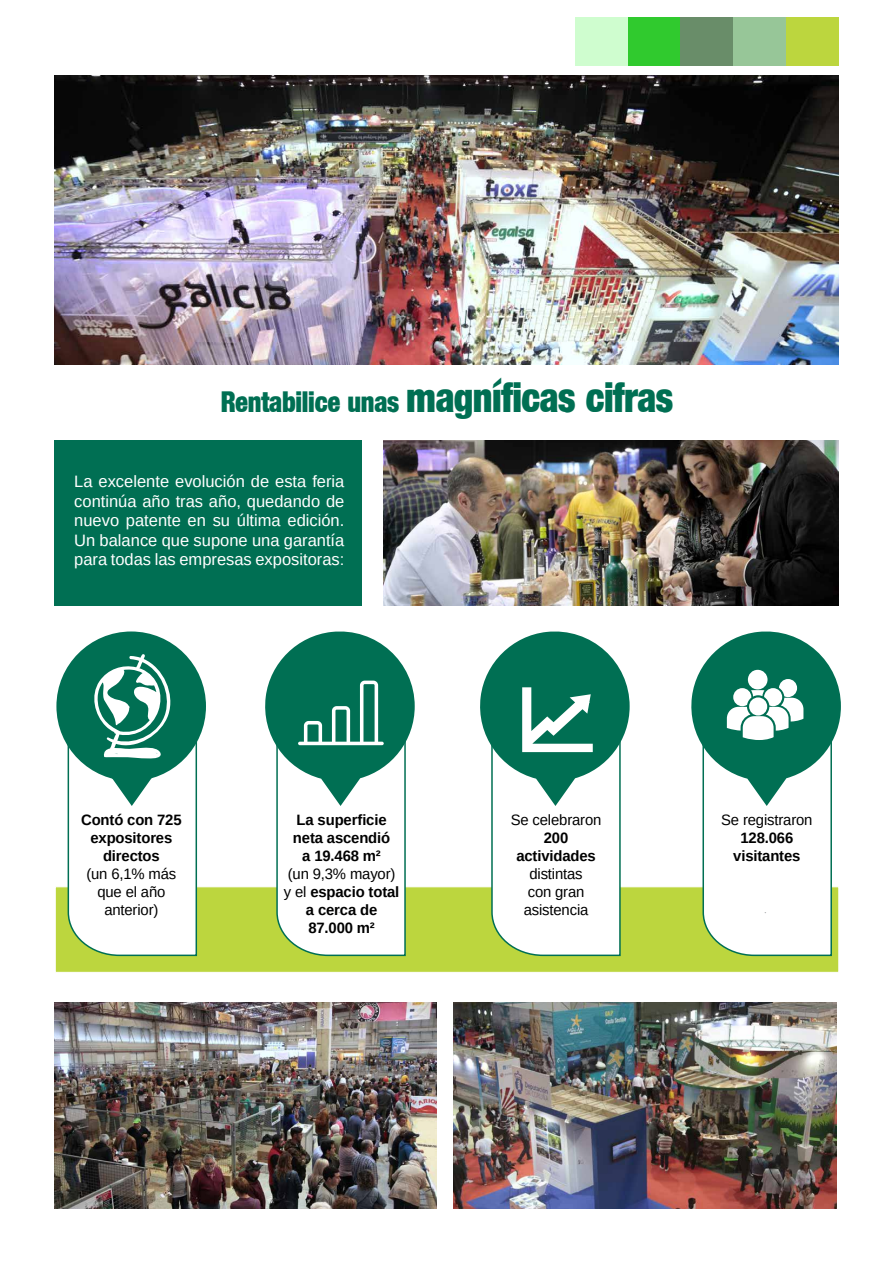
<style>
.page{position:relative;width:893px;height:1263px;background:#fff}
.page>*{position:absolute;margin:0;border:0;box-sizing:border-box;transform-origin:0 0}
.t1{font:40.5px "Acmo Display S Si Normal";letter-spacing:-.01em;color:#006f53;scale:.94 1}
.t2{font:16.5px/19.5px "Arimo";color:#fff;text-align:justify}
.t3{font:700 15px/18px "Arimo";letter-spacing:-.01em;color:#000;text-align:center}
.t4{font:15px/18px "Arimo";letter-spacing:-.01em;color:#000;text-align:center}
.t5{font:300 11.25px "Open Sans";color:#878a8c}
.s1{font-size:28.2px}
.s2{font-weight:400}
</style>
<div class="page">
<img style="left:54px;top:75px;width:785px;height:290px">
<div style="left:55px;top:440px;width:307px;height:166px;background:#006f53"></div>
<img style="left:384px;top:440px;width:455px;height:166px">
<div style="left:55px;top:887px;width:784px;height:85px;background:#bcd63e"></div>
<div style="left:56px;top:631px;width:150px;height:150px;background:#006f53;border-radius:50%"></div>
<svg style="left:687px;top:631px;width:154px;height:326px"></svg>
<svg style="left:261px;top:631px;width:154px;height:326px"></svg>
<svg style="left:67px;top:653px;width:131px;height:304px"></svg>
<svg style="left:476px;top:631px;width:154px;height:326px"></svg>
<div style="left:575px;top:17px;width:53px;height:49px;background:#cffdcf"></div>
<div style="left:628px;top:17px;width:53px;height:49px;background:#30ca2e"></div>
<div style="left:681px;top:17px;width:52px;height:49px;background:#698d69"></div>
<div style="left:733px;top:17px;width:53px;height:49px;background:#97c698"></div>
<div style="left:786px;top:17px;width:53px;height:49px;background:#bcd63e"></div>
<img style="left:55px;top:1002px;width:381px;height:207px">
<img style="left:454px;top:1002px;width:382px;height:207px">
<h1 class="t1" style="left:221px;top:376px;width:483px"><span class="s1">Rentabilice unas</span> magníficas cifras</h1>
<p class="t2" style="left:74px;top:472px;width:272px">La excelente evolución de esta feria continúa año tras año, quedando de nuevo patente en su última edición.<br>Un balance que supone una garantía para todas las empresas expositoras:</p>
<p class="t3" style="left:293px;top:811px;width:99px">La superficie neta ascendió a 19.468 m²</p>
<p class="t3" style="left:284px;top:865px;width:117px"><span class="s2">(un 9,3% mayor) y el</span> espacio total a cerca de<br>87.000 m²</p>
<p class="t3" style="left:81px;top:811px;width:102px">Contó con 725 expositores directos</p>
<p class="t4" style="left:86px;top:865px;width:91px">(un 6,1% más que el año anterior)</p>
<p class="t4" style="left:511px;top:811px;width:92px">Se celebraron</p>
<p class="t3" style="left:516px;top:829px;width:81px">200 actividades</p>
<p class="t4" style="left:524px;top:865px;width:66px">distintas con gran asistencia</p>
<p class="t4" style="left:721px;top:811px;width:93px">Se registraron</p>
<p class="t3" style="left:733px;top:829px;width:69px">128.066 visitantes</p>
<p class="t5" style="left:129px;top:902px;width:4px">.</p>
<p class="t5" style="left:338px;top:902px;width:4px">.</p>
<p class="t5" style="left:553px;top:902px;width:4px">.</p>
<p class="t5" style="left:764px;top:902px;width:4px">.</p>
</div>
